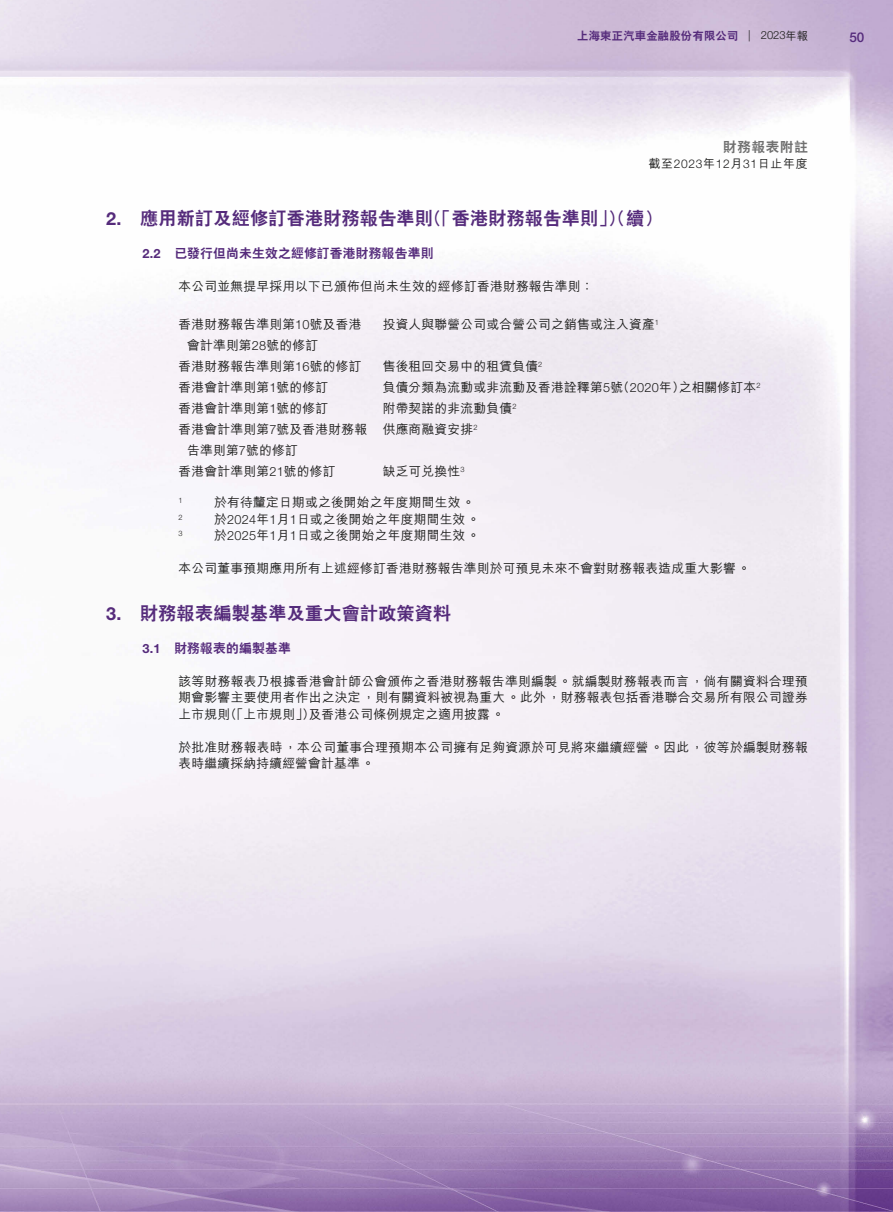
<style>
.page{position:relative;width:893px;height:1212px;background:#fff}
.page>*{position:absolute;margin:0;border:0;box-sizing:border-box;transform-origin:0 0}
.t1{font:800 18px "C Hei 2 HK";letter-spacing:.015em;color:#552b7b}
.t2{font:700 18px "Helvetica Neue LT Std";color:#552b7b}
.t3{font:800 13.5px "C Hei 2 HK";letter-spacing:.055em;color:#6f6f6f}
.t4{font:500 13.5px "Helvetica Neue LT Std";color:#552b7b}
.t5{font:500 12.75px/21px "M Hei HK";letter-spacing:.015em;color:#1c1c1b}
.t6{font:800 12.75px "C Hei 2 HK";letter-spacing:.015em;color:#552b7b}
.t7{font:700 12.75px "Helvetica Neue LT Std";color:#552b7b}
.t8{font:500 12px "M Hei HK";letter-spacing:.055em;color:#1c1c1b}
.t9{font:800 11.25px "C Hei 2 HK";letter-spacing:.025em;color:#552b7b}
.t10{font:300 11.25px "Helvetica Neue LT Std";color:#1c1c1b}
.t11{font:300 7.5px "Helvetica Neue LT Std";color:#1c1c1b}
.s1{font-family:"M Hei HK";font-weight:500}
.s2{font-family:"Helvetica Neue LT Std";font-weight:300}
</style>
<div class="page">
<img style="left:0;top:0;width:893px;height:1212px">
<p class="t9" style="left:577px;top:28px;width:163px">上海東正汽車金融股份有限公司</p>
<p class="t10" style="left:748px;top:28px;width:4px">|</p>
<p class="t10" style="left:761px;top:28px;width:49px">2023<span class="s1">年報</span></p>
<h1 class="t2" style="left:106px;top:208px;width:17px">2.</h1>
<h1 class="t2" style="left:106px;top:602px;width:17px">3.</h1>
<p class="t3" style="left:723px;top:138px;width:86px">財務報表附註</p>
<p class="t8" style="left:648px;top:155px;width:161px">截至<span class="s2">2023</span>年<span class="s2">12</span>月<span class="s2">31</span>日止年度</p>
<h1 class="t1" style="left:140px;top:207px;width:294px">應用新訂及經修訂香港財務報告準則</h1>
<h1 class="t1" style="left:424px;top:207px;width:240px">（「香港財務報告準則」）（續(</h1>
<p class="t7" style="left:142px;top:246px;width:20px">2.2</p>
<p class="t6" style="left:174px;top:245px;width:261px">已發行但尚未生效之經修訂香港財務報告準則</p>
<p class="t5" style="left:179px;top:275px;width:416px">本公司並無提早採用以下已頒佈但尚未生效的經修訂香港財務報告準則：</p>
<p class="t5" style="left:187px;top:313px;width:176px;text-indent:-9px">香港財務報告準則第<span class="s2">10</span>號及香港會計準則第<span class="s2">28</span>號的修訂</p>
<p class="t11" style="left:655px;top:317px;width:6px">1</p>
<p class="t5" style="left:383px;top:313px;width:274px">投資人與聯營公司或合營公司之銷售或注入資產</p>
<p class="t11" style="left:538px;top:359px;width:6px">2</p>
<p class="t5" style="left:383px;top:355px;width:157px">售後租回交易中的租賃負債</p>
<p class="t5" style="left:179px;top:355px;width:184px">香港財務報告準則第<span class="s2">16</span>號的修訂</p>
<p class="t5" style="left:179px;top:376px;width:151px">香港會計準則第<span class="s2">1</span>號的修訂</p>
<p class="t5" style="left:383px;top:376px;width:304px">負債分類為流動或非流動及香港詮釋第 （號<span class="s2">5 2020</span>年）</p>
<p class="t5" style="left:679px;top:376px;width:79px">之相關修訂本</p>
<p class="t11" style="left:756px;top:380px;width:6px">2</p>
<p class="t5" style="left:179px;top:397px;width:151px">香港會計準則第<span class="s2">1</span>號的修訂</p>
<p class="t5" style="left:179px;top:418px;width:190px">香港會計準則第<span class="s2">7</span>號及香港財務報</p>
<p class="t5" style="left:187px;top:439px;width:112px">告準則第<span class="s2">7</span>號的修訂</p>
<p class="t5" style="left:179px;top:460px;width:159px">香港會計準則第<span class="s2">21</span>號的修訂</p>
<p class="t5" style="left:383px;top:397px;width:131px">附帶契諾的非流動負債</p>
<p class="t11" style="left:512px;top:401px;width:6px">2</p>
<p class="t5" style="left:383px;top:418px;width:92px">供應商融資安排</p>
<p class="t11" style="left:460px;top:464px;width:6px">3</p>
<p class="t11" style="left:473px;top:422px;width:6px">2</p>
<p class="t5" style="left:383px;top:460px;width:79px">缺乏可兌換性</p>
<p class="t11" style="left:179px;top:496px;width:6px">1</p>
<p class="t5" style="left:214px;top:491px;width:262px">於有待釐定日期或之後開始之年度期間生效。</p>
<p class="t11" style="left:179px;top:512px;width:6px">2</p>
<p class="t5" style="left:214px;top:508px;width:267px">於<span class="s2">2024</span>年月<span class="s2">1 1</span>日或之後開始之年度期間生效。</p>
<p class="t11" style="left:179px;top:529px;width:6px">3</p>
<p class="t5" style="left:214px;top:524px;width:267px">於<span class="s2">2025</span>年月<span class="s2">1 1</span>日或之後開始之年度期間生效。</p>
<p class="t5" style="left:179px;top:557px;width:573px">本公司董事預期應用所有上述經修訂香港財務報告準則於可預見未來不會對財務報表造成重大影響。</p>
<h1 class="t1" style="left:140px;top:601px;width:312px">財務報表編製基準及重大會計政策資料</h1>
<p class="t7" style="left:142px;top:640px;width:20px">3.1</p>
<p class="t6" style="left:174px;top:640px;width:118px">財務報表的編製基準</p>
<p class="t5" style="left:179px;top:670px;width:631px">該等財務報表乃根據香港會計師公會頒佈之香港財務報告準則編製。就編製財務報表而言，倘有關資料合理預</p>
<p class="t5" style="left:179px;top:686px;width:631px">期會影響主要使用者作出之決定，則有關資料被視為重大。此外，財務報表包括香港聯合交易所有限公司證券</p>
<p class="t5" style="left:309px;top:703px;width:197px">及香港公司條例規定之適用披露。</p>
<p class="t5" style="left:179px;top:703px;width:53px">上市規則</p>
<p class="t5" style="left:179px;top:738px;width:631px;line-height:16.5px">於批准財務報表時，本公司董事合理預期本公司擁有足夠資源於可見將來繼續經營。因此，彼等於編製財務報表時繼續採納持續經營會計基準。</p>
<p class="t5" style="left:224px;top:703px;width:92px">（「上市規則」）</p>
<p class="t4" style="left:849px;top:29px;width:16px">50</p>
</div>
